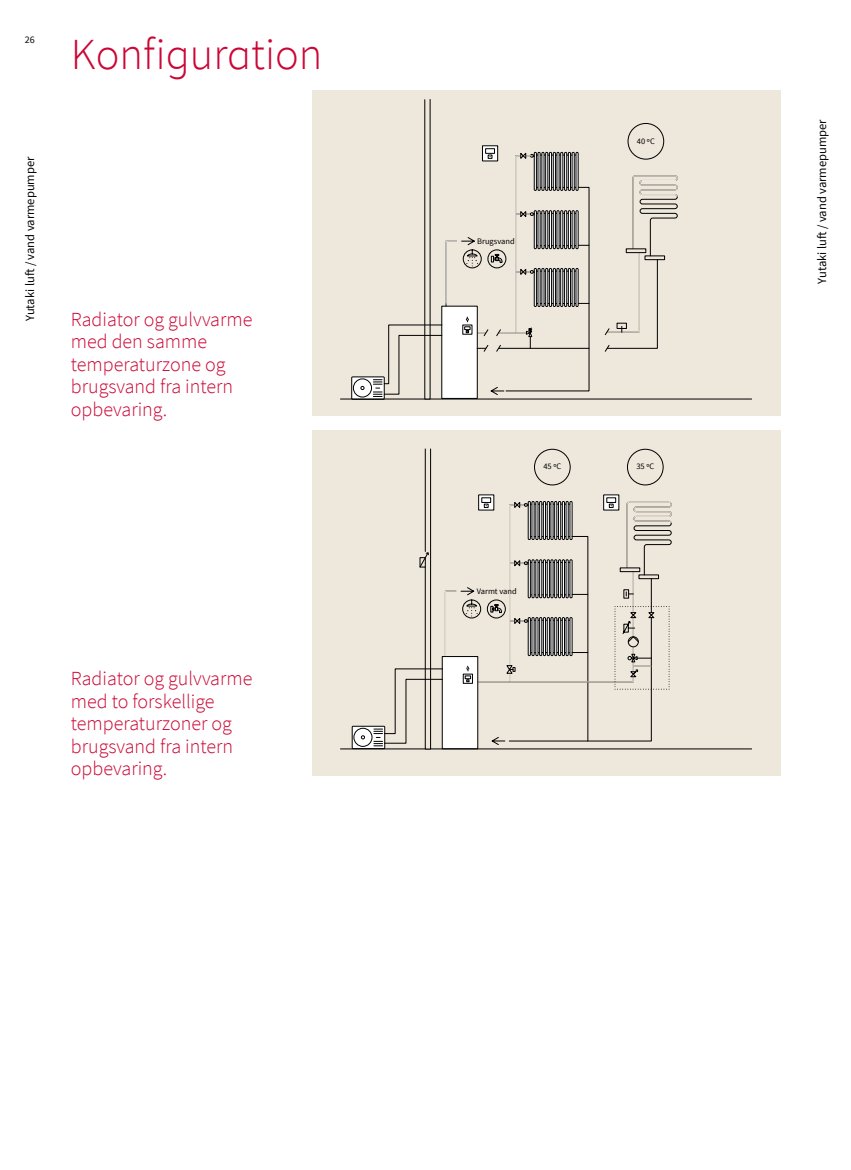
<style>
.page{position:relative;width:851px;height:1170px;background:#fff}
.page>*{position:absolute;margin:0;border:0;box-sizing:border-box;transform-origin:0 0}
.t1{font:300 44.38px "Source Sans Pro";color:#cb0634}
.t2{font:300 20px/22.5px "Source Sans Pro";color:#cb0634}
.t3{font:12.5px "Source Sans Pro";color:#000}
.t4{font:10px "Source Sans Pro";color:#000}
.t5{font:8.38px "Source Sans Pro";color:#000}
</style>
<div class="page">
<div style="left:312px;top:430px;width:468px;height:345px;background:#eee7db"></div>
<div style="left:312px;top:90px;width:468px;height:326px;background:#eee7db"></div>
<div style="left:482px;top:146px;width:15px;height:15px;background:#fff"></div>
<hr style="left:340px;top:399px;width:411px;height:1px;background:#000">
<div style="left:351px;top:376px;width:33px;height:23px;border:1px solid #000"></div>
<svg style="left:604px;top:175px;width:74px;height:176px"></svg>
<div style="left:626px;top:249px;width:19px;height:4px;border:1px solid #000"></div>
<svg style="left:353px;top:148px;width:236px;height:251px"></svg>
<div style="left:627px;top:123px;width:37px;height:36px;border:1px solid #000;border-radius:50%"></div>
<div style="left:352px;top:726px;width:33px;height:23px;border:1px solid #000"></div>
<hr style="left:340px;top:748px;width:411px;height:1px;background:#000">
<svg style="left:353px;top:448px;width:319px;height:301px"></svg>
<div style="left:534px;top:449px;width:36px;height:36px;border:1px solid #000;border-radius:50%"></div>
<div style="left:627px;top:449px;width:36px;height:36px;border:1px solid #000;border-radius:50%"></div>
<p class="t4" style="left:25px;top:33px;width:11px">26</p>
<p class="t3" style="left:22px;top:321px;width:166px;rotate:-90deg">Yutaki luft / vand varmepumper</p>
<h1 class="t1" style="left:71px;top:27px;width:253px">Konfiguration</h1>
<p class="t2" style="left:71px;top:308px;width:183px">Radiator og gulvvarme med den samme temperaturzone og brugsvand fra intern opbevaring.</p>
<p class="t2" style="left:71px;top:667px;width:183px">Radiator og gulvvarme med to forskellige temperaturzoner og brugsvand fra intern opbevaring.</p>
<p class="t5" style="left:477px;top:236px;width:39px">Brugsvand</p>
<p class="t5" style="left:636px;top:135px;width:19px">40 ºC</p>
<p class="t5" style="left:543px;top:461px;width:19px">45 ºC</p>
<p class="t5" style="left:636px;top:461px;width:19px">35 ºC</p>
<p class="t5" style="left:476px;top:585px;width:42px">Varmt vand</p>
<p class="t3" style="left:814px;top:283px;width:166px;rotate:-90deg">Yutaki luft / vand varmepumper</p>
</div>
